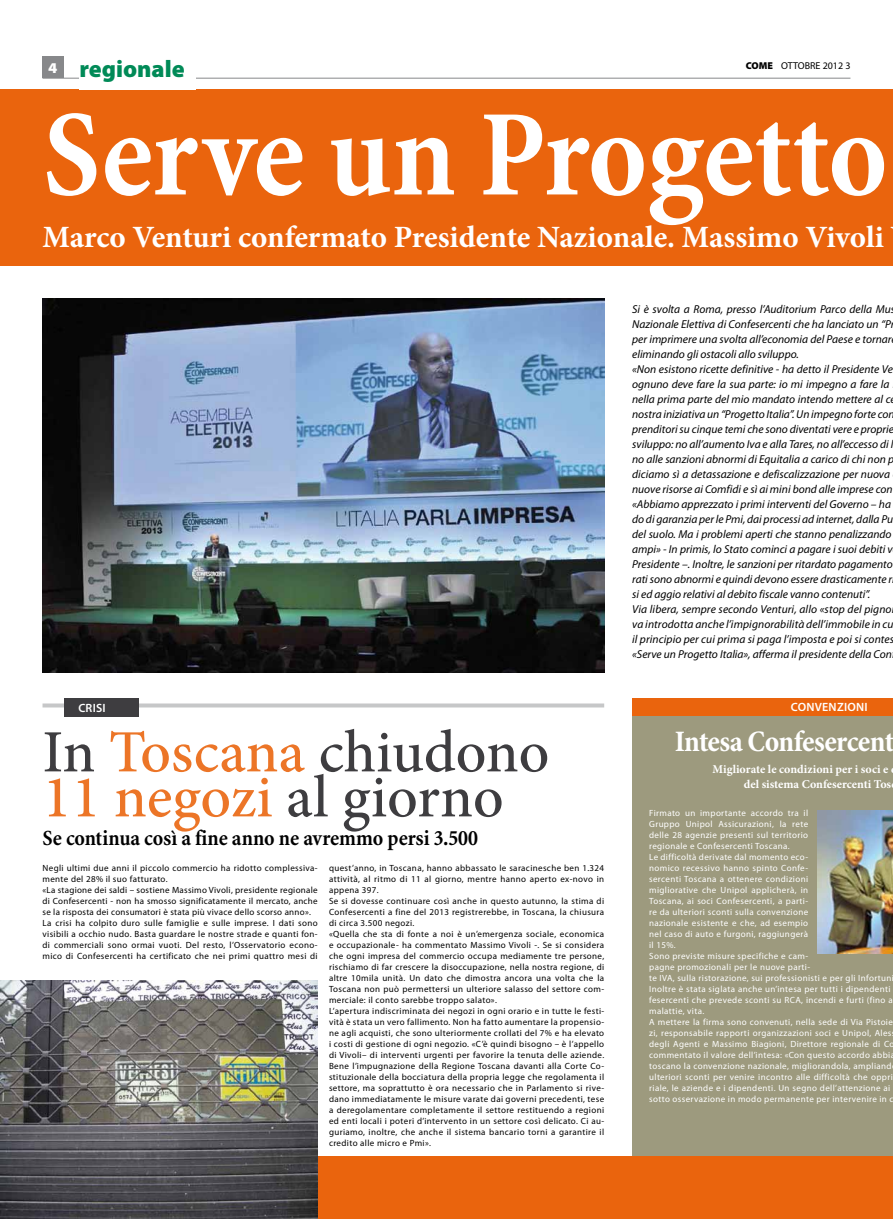
<style>
.page{position:relative;width:893px;height:1219px;background:#fff}
.page>*{position:absolute;margin:0;border:0;box-sizing:border-box;transform-origin:0 0}
.t1{font:700 condensed 125px "Minion";letter-spacing:-.005em;color:#fff}
.t2{font:500 60px/45px "Minion Pro";color:#3e3d40}
.t3{font:700 31px "Minion Pro";letter-spacing:-.005em;color:#fff}
.t4{font:700 condensed 30px "Minion Pro";letter-spacing:-.025em;color:#fff}
.t5{font:900 24px "Myriad Pro";color:#008a57}
.t6{font:700 condensed 22px "Minion";letter-spacing:-.005em;color:#000}
.t7{font:900 semi-expanded 15px "Myriad Pro";color:#fff}
.t8{font:700 12px/15px "Minion Pro";color:#fff;text-align:right}
.t9{font:600 12px "Myriad Pro";letter-spacing:.02em;color:#fff}
.t10{font:italic 11.5px/15px "Myriad Pro";color:#000}
.t11{font:10px "Myriad Pro";color:#000}
.t12{font:9px/11px "Myriad Pro";letter-spacing:.04em;color:#000}
.t13{font:9px/11px "Myriad Pro";letter-spacing:.04em;color:#fff}
.s1{font-weight:900}
.s2{color:#ec7527}
</style>
<div class="page">
<hr style="left:43px;top:78px;width:807px;height:1px;background:#87888a">
<div style="left:43px;top:57px;width:21px;height:21px;background:#87888a"></div>
<div style="left:0;top:90px;width:893px;height:176px;background:#ea640d"></div>
<img style="left:43px;top:299px;width:561px;height:374px">
<div style="left:632px;top:712px;width:261px;height:450px;background:#9d9a7e"></div>
<svg style="left:43px;top:703px;width:561px;height:4px;background:#cdcdce"></svg>
<div style="left:64px;top:698px;width:75px;height:19px;background:#3e3d40"></div>
<div style="left:0;top:1157px;width:893px;height:62px;background:#ea640d"></div>
<div style="left:632px;top:698px;width:261px;height:18px;background:#ea640d"></div>
<img style="left:817px;top:810px;width:76px;height:143px">
<img style="left:0;top:981px;width:318px;height:238px">
<div style="left:79px;top:59px;width:117px;height:31px;background:#fff"></div>
<h3 class="t5" style="left:79px;top:55px;width:107px">regionale</h3>
<h3 class="t7" style="left:48px;top:60px;width:11px">4</h3>
<p class="t11" style="left:746px;top:60px;width:106px"><span class="s1">COME</span> OTTOBRE 2012 3</p>
<h1 class="t1" style="left:43px;top:87px;width:847px">Serve un Progetto</h1>
<h3 class="t3" style="left:43px;top:216px;width:843px">Marco Venturi confermato Presidente Nazionale. Massimo Vivoli</h3>
<p class="t10" style="left:632px;top:301px;width:264px">Si è svolta a Roma, presso l’Auditorium Parco della Mus Nazionale Elettiva di Confesercenti che ha lanciato un “Pr per imprimere una svolta all’economia del Paese e tornar eliminando gli ostacoli allo sviluppo.<br>«Non esistono ricette definitive - ha detto il Presidente Ve ognuno deve fare la sua parte: io mi impegno a fare la nella prima parte del mio mandato intendo mettere al c nostra iniziativa un “Progetto Italia”. Un impegno forte con prenditori su cinque temi che sono diventati vere e proprie sviluppo: no all’aumento Iva e alla Tares, no all’eccesso di l no alle sanzioni abnormi di Equitalia a carico di chi non p diciamo sì a detassazione e defiscalizzazione per nuova nuove risorse ai Comfidi e sì ai mini bond alle imprese con «Abbiamo apprezzato i primi interventi del Governo – ha do di garanzia per le Pmi, dai processi ad internet, dalla Pu del suolo. Ma i problemi aperti che stanno penalizzando ampi» - In primis, lo Stato cominci a pagare i suoi debiti v Presidente –. Inoltre, le sanzioni per ritardato pagamento rati sono abnormi e quindi devono essere drasticamente r si ed aggio relativi al debito fiscale vanno contenuti”.<br>Via libera, sempre secondo Venturi, allo «stop del pigno va introdotta anche l’impignorabilità dell’immobile in cu il principio per cui prima si paga l’imposta e poi si contes «Serve un Progetto Italia», afferma il presidente della Con</p>
<h3 class="t9" style="left:78px;top:700px;width:29px">CRISI</h3>
<h3 class="t9" style="left:791px;top:700px;width:78px">CONVENZIONI</h3>
<h2 class="t2" style="left:43px;top:730px;width:508px">In <span class="s2">Toscana</span> chiudono<br><span class="s2">11 negozi</span> al giorno</h2>
<h3 class="t6" style="left:43px;top:826px;width:437px">Se continua così a fine anno ne avremmo persi 3.500</h3>
<p class="t12" style="left:43px;top:862px;width:277px">Negli ultimi due anni il piccolo commercio ha ridotto complessiva&shy;mente del 28% il suo fatturato.<br>«La stagione dei saldi – sostiene Massimo Vivoli, presidente regionale di Confesercenti - non ha smosso significatamente il mercato, anche se la risposta dei consumatori è stata più vivace dello scorso anno».<br>La crisi ha colpito duro sulle famiglie e sulle imprese. I dati sono visibili a occhio nudo. Basta guardare le nostre strade e quanti fon&shy;di commerciali sono ormai vuoti. Del resto, l’Osservatorio econo&shy;mico di Confesercenti ha certificato che nei primi quattro mesi di</p>
<p class="t12" style="left:329px;top:862px;width:277px">quest’anno, in Toscana, hanno abbassato le saracinesche ben 1.324 attività, al ritmo di 11 al giorno, mentre hanno aperto ex-novo in appena 397.<br>Se si dovesse continuare così anche in questo autunno, la stima di Confesercenti a fine del 2013 registrerebbe, in Toscana, la chiusura di circa 3.500 negozi.<br>«Quella che sta di fonte a noi è un’emergenza sociale, economica e occupazionale- ha commentato Massimo Vivoli -. Se si considera che ogni impresa del commercio occupa mediamente tre persone, rischiamo di far crescere la disoccupazione, nella nostra regione, di altre 10mila unità. Un dato che dimostra ancora una volta che la Toscana non può permettersi un ulteriore salasso del settore com&shy;merciale: il conto sarebbe troppo salato».<br>L’apertura indiscriminata dei negozi in ogni orario e in tutte le festi&shy;vità è stata un vero fallimento. Non ha fatto aumentare la propensio&shy;ne agli acquisti, che sono ulteriormente crollati del 7% e ha elevato i costi di gestione di ogni negozio. «C’è quindi bisogno – è l’appello di Vivoli– di interventi urgenti per favorire la tenuta delle aziende.<br>Bene l’impugnazione della Regione Toscana davanti alla Corte Co&shy;stituzionale della bocciatura della propria legge che regolamenta il settore, ma soprattutto è ora necessario che in Parlamento si rive&shy;dano immediatamente le misure varate dai governi precedenti, tese a deregolamentare completamente il settore restituendo a regioni ed enti locali i poteri d’intervento in un settore così delicato. Ci au&shy;guriamo, inoltre, che anche il sistema bancario torni a garantire il credito alle micro e Pmi».</p>
<h3 class="t4" style="left:675px;top:721px;width:221px">Intesa Confesercent</h3>
<h3 class="t8" style="left:712px;top:762px;width:180px">Migliorate le condizioni per i soci e del sistema Confesercenti Tos</h3>
<p class="t13" style="left:649px;top:807px;width:247px">Firmato un importante accordo tra il<br>Gruppo Unipol Assicurazioni, la rete<br>delle 28 agenzie presenti sul territorio<br>regionale e Confesercenti Toscana.<br>Le difficoltà derivate dal momento eco-<br>nomico recessivo hanno spinto Confe-<br>sercenti Toscana a ottenere condizioni<br>migliorative che Unipol applicherà, in<br>Toscana, ai soci Confesercenti, a parti-<br>re da ulteriori sconti sulla convenzione<br>nazionale esistente e che, ad esempio<br>nel caso di auto e furgoni, raggiungerà<br>il 15%.<br>Sono previste misure specifiche e cam-<br>pagne promozionali per le nuove parti-<br>te IVA, sulla ristorazione, sui professionisti e per gli Infortuni Inoltre è stata siglata anche un’intesa per tutti i dipendenti fesercenti che prevede sconti su RCA, incendi e furti (fino a malattie, vita.<br>A mettere la firma sono convenuti, nella sede di Via Pistoie zi, responsabile rapporti organizzazioni soci e Unipol, Ales degli Agenti e Massimo Biagioni, Direttore regionale di Co commentato il valore dell’intesa: «Con questo accordo abbia toscano la convenzione nazionale, migliorandola, ampliand ulteriori sconti per venire incontro alle difficoltà che oppri riale, le aziende e i dipendenti. Un segno dell’attenzione ai sotto osservazione in modo permanente per intervenire in c</p>
</div>
